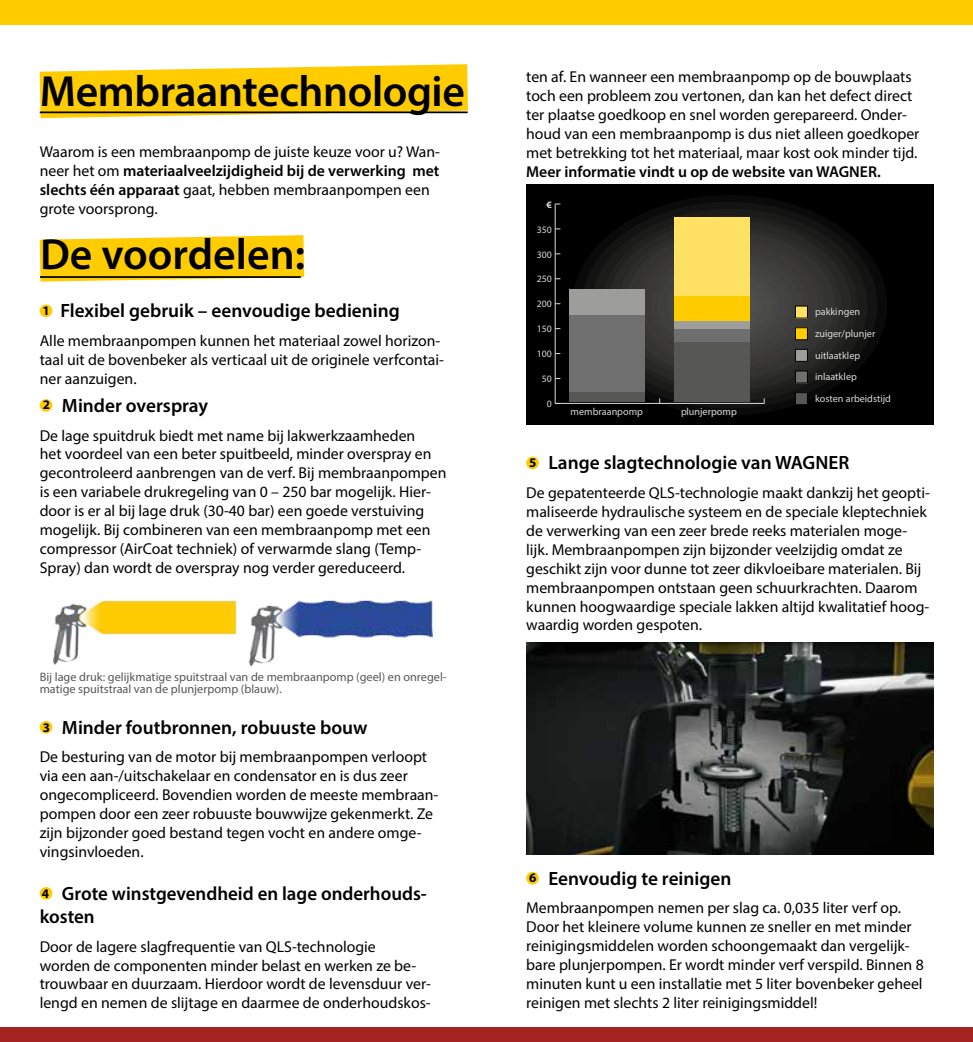
<style>
.page{position:relative;width:973px;height:1042px;background:#fff}
.page>*{position:absolute;margin:0;border:0;box-sizing:border-box;transform-origin:0 0}
.t1{font:600 43.75px "Myriad Pro";letter-spacing:-.01em;color:#000}
.t2{font:600 19.25px/23.1px "Myriad Pro";color:#000}
.t3{font:15.75px/18.9px "Myriad Pro";color:#000}
.t4{font:600 15.75px "Myriad Pro";color:#000}
.t5{font:12.25px/12.2px "Myriad Pro";color:#575756}
.t6{font:10.15px/21.5px "Myriad Pro";color:#dadada}
.t7{font:9.8px "Myriad Pro";color:#dadada}
.t8{font:700 9.8px "Myriad Pro";color:#dadada}
.s1{font-weight:600}
.s2{font-weight:700;font-size:13.12px}
</style>
<div class="page">
<div style="left:0;top:1027px;width:972px;height:15px;background:#a42422"></div>
<div style="left:0;top:0;width:972px;height:25px;background:#fc0"></div>
<svg style="left:40px;top:64px;width:428px;height:54px;background:#fdd223"></svg>
<hr style="left:40px;top:111px;width:427px;height:2px;background:#000">
<div style="left:40px;top:887px;width:12px;height:13px;background:#fc0;border-radius:50%"></div>
<div style="left:526px;top:872px;width:12px;height:12px;background:#fc0;border-radius:50%"></div>
<svg style="left:40px;top:235px;width:264px;height:47px;background:#ffd11c"></svg>
<hr style="left:40px;top:276px;width:261px;height:2px;background:#000">
<div style="left:40px;top:399px;width:12px;height:13px;background:#fc0;border-radius:50%"></div>
<img style="left:53px;top:600px;width:380px;height:66px">
<div style="left:40px;top:304px;width:12px;height:13px;background:#fc0;border-radius:50%"></div>
<div style="left:40px;top:721px;width:12px;height:12px;background:#fc0;border-radius:50%"></div>
<img style="left:526px;top:643px;width:407px;height:211px">
<div style="left:526px;top:457px;width:12px;height:12px;background:#fc0;border-radius:50%"></div>
<div style="left:526px;top:185px;width:407px;height:240px;background:#000"></div>
<div style="left:572px;top:195px;width:315px;height:220px;background:#0a0a0a;border-radius:50%"></div>
<div style="left:582px;top:202px;width:295px;height:206px;background:#131313;border-radius:50%"></div>
<div style="left:592px;top:209px;width:275px;height:193px;background:#1b1b1a;border-radius:50%"></div>
<div style="left:601px;top:216px;width:256px;height:179px;background:#212121;border-radius:50%"></div>
<div style="left:608px;top:220px;width:243px;height:170px;background:#282827;border-radius:50%"></div>
<div style="left:618px;top:227px;width:223px;height:156px;background:#2d2d2c;border-radius:50%"></div>
<div style="left:624px;top:232px;width:210px;height:147px;background:#333332;border-radius:50%"></div>
<div style="left:634px;top:239px;width:190px;height:133px;background:#373636;border-radius:50%"></div>
<div style="left:651px;top:250px;width:157px;height:110px;background:#3c3c3b;border-radius:50%"></div>
<div style="left:667px;top:262px;width:125px;height:87px;background:#424241;border-radius:50%"></div>
<div style="left:680px;top:271px;width:98px;height:69px;background:#474746;border-radius:50%"></div>
<div style="left:696px;top:282px;width:66px;height:46px;background:#4d4d4c;border-radius:50%"></div>
<svg style="left:706px;top:289px;width:46px;height:32px"></svg>
<hr style="left:555px;top:403px;width:209px;height:1px;background:#dadada">
<hr style="left:554px;top:204px;width:1px;height:199px;background:#dadada">
<svg style="left:554px;top:398px;width:6px;height:6px"></svg>
<div style="left:674px;top:217px;width:75px;height:79px;background:#ffe163"></div>
<div style="left:674px;top:296px;width:75px;height:25px;background:#fc0"></div>
<div style="left:569px;top:289px;width:76px;height:26px;background:#9d9d9c"></div>
<div style="left:674px;top:321px;width:75px;height:8px;background:#9d9d9c"></div>
<div style="left:569px;top:315px;width:76px;height:77px;background:#706f6f"></div>
<div style="left:674px;top:329px;width:75px;height:13px;background:#706f6f"></div>
<div style="left:569px;top:392px;width:76px;height:10px;background:#575756"></div>
<div style="left:674px;top:342px;width:75px;height:60px;background:#575756"></div>
<div style="left:795px;top:306px;width:12px;height:12px;background:#ffe163"></div>
<div style="left:794px;top:306px;width:13px;height:12px;border:1px solid #000"></div>
<div style="left:795px;top:328px;width:12px;height:12px;background:#fc0"></div>
<div style="left:794px;top:327px;width:13px;height:13px;border:1px solid #000"></div>
<div style="left:795px;top:349px;width:12px;height:12px;background:#9d9d9c"></div>
<div style="left:794px;top:349px;width:13px;height:13px;border:1px solid #000"></div>
<div style="left:795px;top:371px;width:12px;height:12px;background:#706f6f"></div>
<div style="left:794px;top:370px;width:13px;height:13px;border:1px solid #000"></div>
<div style="left:795px;top:393px;width:12px;height:12px;background:#575756"></div>
<div style="left:794px;top:392px;width:13px;height:13px;border:1px solid #000"></div>
<h1 class="t1" style="left:40px;top:63px;width:426px">Membraantechnologie</h1>
<p class="t3" style="left:40px;top:142px;width:402px">Waarom is een membraanpomp de juiste keuze voor u? Wan&shy;neer het om <span class="s1">materiaalveelzijdigheid bij de verwerking met slechts één apparaat</span> gaat, hebben membraanpompen een grote voorsprong.</p>
<h1 class="t1" style="left:40px;top:227px;width:266px">De voordelen:</h1>
<p class="t2" style="left:43px;top:299px;width:359px"><span class="s2">1</span> Flexibel gebruik – eenvoudige bediening</p>
<p class="t3" style="left:40px;top:331px;width:406px">Alle membraanpompen kunnen het materiaal zowel horizon&shy;taal uit de bovenbeker als verticaal uit de originele verfcontai&shy;ner aanzuigen.</p>
<p class="t2" style="left:43px;top:393px;width:167px"><span class="s2">2</span> Minder overspray</p>
<p class="t3" style="left:40px;top:425px;width:408px">De lage spuitdruk biedt met name bij lakwerkzaamheden<br>het voordeel van een beter spuitbeeld, minder overspray en gecontroleerd aanbrengen van de verf. Bij membraanpompen is een variabele drukregeling van 0 – 250 bar mogelijk. Hier&shy;door is er al bij lage druk (30-40 bar) een goede verstuiving mogelijk. Bij combineren van een membraanpomp met een compressor (AirCoat techniek) of verwarmde slang (Temp-Spray) dan wordt de overspray nog verder gereduceerd.</p>
<p class="t5" style="left:40px;top:671px;width:408px">Bij lage druk: gelijkmatige spuitstraal van de membraanpomp (geel) en onregel&shy;matige spuitstraal van de plunjerpomp (blauw).</p>
<p class="t2" style="left:43px;top:715px;width:326px"><span class="s2">3</span> Minder foutbronnen, robuuste bouw</p>
<p class="t3" style="left:40px;top:747px;width:400px">De besturing van de motor bij membraanpompen verloopt via een aan-/uitschakelaar en condensator en is dus zeer ongecompliceerd. Bovendien worden de meeste membraan&shy;pompen door een zeer robuuste bouwwijze gekenmerkt. Ze zijn bijzonder goed bestand tegen vocht en andere omge&shy;vingsinvloeden.</p>
<p class="t2" style="left:40px;top:881px;width:388px"><span class="s2">4</span> Grote winstgevendheid en lage onderhouds&shy;kosten</p>
<p class="t3" style="left:40px;top:936px;width:393px">Door de lagere slagfrequentie van QLS-technologie<br>worden de componenten minder belast en werken ze be&shy;trouwbaar en duurzaam. Hierdoor wordt de levensduur ver&shy;lengd en nemen de slijtage en daarmee de onderhoudskos-</p>
<p class="t3" style="left:526px;top:67px;width:394px">ten af. En wanneer een membraanpomp op de bouwplaats toch een probleem zou vertonen, dan kan het defect direct ter plaatse goedkoop en snel worden gerepareerd. Onder&shy;houd van een membraanpomp is dus niet alleen goedkoper met betrekking tot het materiaal, maar kost ook minder tijd.</p>
<p class="t4" style="left:526px;top:161px;width:356px">Meer informatie vindt u op de website van WAGNER.</p>
<p class="t8" style="left:546px;top:198px;width:7px">€</p>
<p class="t7" style="left:536px;top:223px;width:17px">350</p>
<p class="t7" style="left:536px;top:248px;width:17px">300</p>
<p class="t7" style="left:536px;top:273px;width:17px">250</p>
<p class="t7" style="left:536px;top:298px;width:17px">200</p>
<p class="t7" style="left:536px;top:323px;width:17px">150</p>
<p class="t7" style="left:536px;top:348px;width:17px">100</p>
<p class="t7" style="left:541px;top:373px;width:12px">50</p>
<p class="t7" style="left:546px;top:398px;width:7px">0</p>
<p class="t6" style="left:570px;top:401px;width:74px">membraanpomp</p>
<p class="t6" style="left:681px;top:401px;width:57px">plunjerpomp</p>
<p class="t6" style="left:814px;top:301px;width:77px">pakkingen zuiger/plunjer uitlaatklep inlaatklep<br>kosten arbeidstijd</p>
<p class="t2" style="left:529px;top:451px;width:321px"><span class="s2">5</span> Lange slagtechnologie van WAGNER</p>
<p class="t3" style="left:526px;top:483px;width:405px">De gepatenteerde QLS-technologie maakt dankzij het geopti&shy;maliseerde hydraulische systeem en de speciale kleptechniek de verwerking van een zeer brede reeks materialen moge&shy;lijk. Membraanpompen zijn bijzonder veelzijdig omdat ze geschikt zijn voor dunne tot zeer dikvloeibare materialen. Bij membraanpompen ontstaan geen schuurkrachten. Daarom kunnen hoogwaardige speciale lakken altijd kwalitatief hoog&shy;waardig worden gespoten.</p>
<p class="t2" style="left:529px;top:866px;width:204px"><span class="s2">6</span> Eenvoudig te reinigen</p>
<p class="t3" style="left:526px;top:898px;width:399px">Membraanpompen nemen per slag ca. 0,035 liter verf op.<br>Door het kleinere volume kunnen ze sneller en met minder reinigingsmiddelen worden schoongemaakt dan vergelijk&shy;bare plunjerpompen. Er wordt minder verf verspild. Binnen 8 minuten kunt u een installatie met 5 liter bovenbeker geheel reinigen met slechts 2 liter reinigingsmiddel!</p>
</div>
